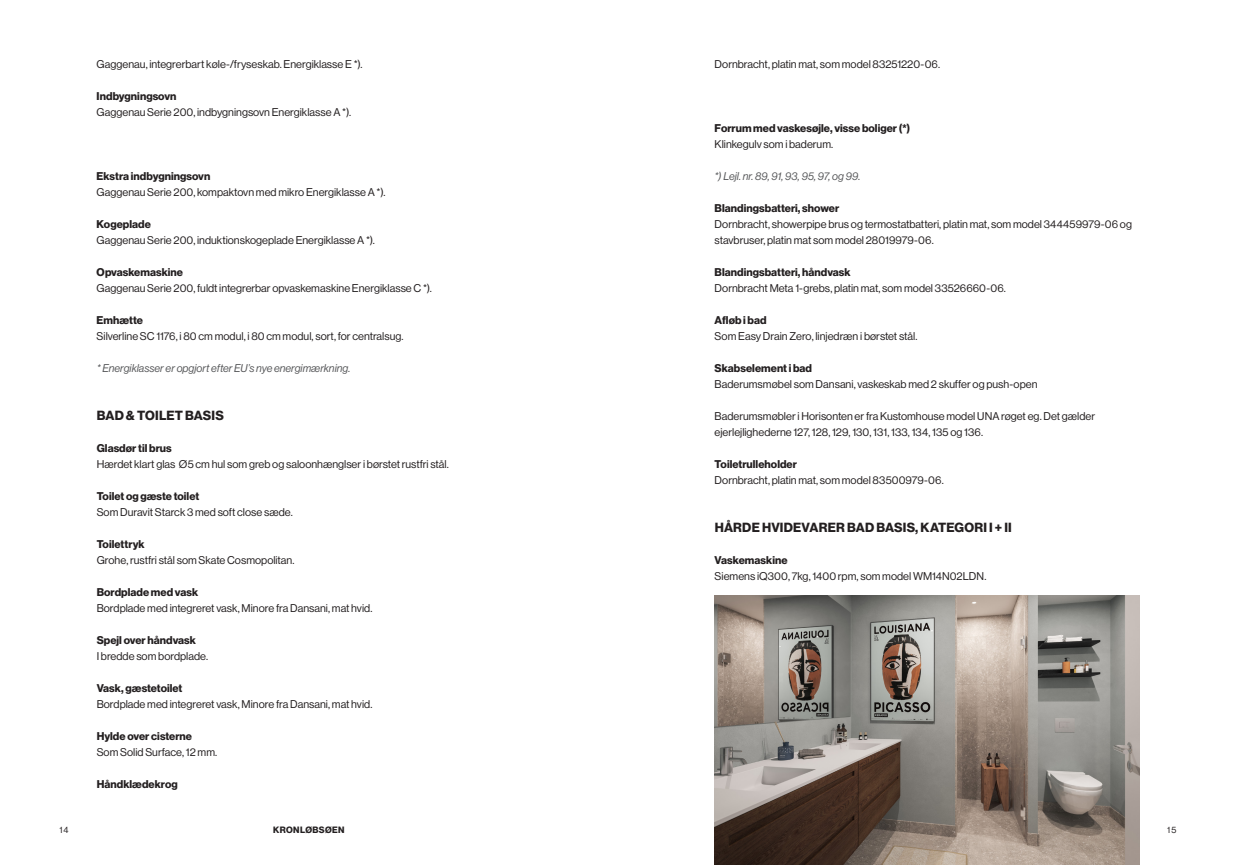
<style>
.page{position:relative;width:1236px;height:865px;background:#fff}
.page>*{position:absolute;margin:0;border:0;box-sizing:border-box;transform-origin:0 0}
.t1{font:13px "N Haas Grotesk DS Pro 75 Bd";letter-spacing:.01em;color:#231f20}
.t2{font:11px/16px "N Haas Grotesk DS Pro 55 Rg";color:#231f20}
.t3{font:11px "N Haas Grotesk DS Pro 75 Bd";letter-spacing:.005em;color:#231f20}
.t4{font:11px "N Haas Grotesk DS Pro 56 It";color:#57585a}
.t5{font:9px "N Haas Grotesk DS Pro 75 Bd";letter-spacing:.04em;color:#231f20}
.t6{font:9px "N Haas Grotesk DS Pro 55 Rg";color:#231f20}
</style>
<div class="page">
<img style="left:714px;top:595px;width:425px;height:270px">
<p class="t2" style="left:97px;top:57px;width:267px">Gaggenau, integrerbart køle-/fryseskab. Energiklasse E *).</p>
<p class="t3" style="left:97px;top:90px;width:81px">Indbygningsovn</p>
<p class="t2" style="left:97px;top:105px;width:256px">Gaggenau Serie 200, indbygningsovn Energiklasse A *).</p>
<p class="t3" style="left:97px;top:170px;width:115px">Ekstra indbygningsovn</p>
<p class="t2" style="left:97px;top:185px;width:290px">Gaggenau Serie 200, kompaktovn med mikro Energiklasse A *).</p>
<p class="t3" style="left:97px;top:218px;width:56px">Kogeplade</p>
<p class="t2" style="left:97px;top:233px;width:280px">Gaggenau Serie 200, induktionskogeplade Energiklasse A *).</p>
<p class="t3" style="left:97px;top:266px;width:88px">Opvaskemaskine</p>
<p class="t2" style="left:97px;top:281px;width:337px">Gaggenau Serie 200, fuldt integrerbar opvaskemaskine Energiklasse C *).</p>
<p class="t3" style="left:97px;top:314px;width:48px">Emhætte</p>
<p class="t2" style="left:97px;top:329px;width:308px">Silverline SC 1176, i 80 cm modul, i 80 cm modul, sort, for centralsug.</p>
<p class="t4" style="left:97px;top:364px;width:255px">* Energiklasser er opgjort efter EU’s nye energimærkning.</p>
<p class="t1" style="left:97px;top:408px;width:129px">BAD &amp; TOILET BASIS</p>
<p class="t3" style="left:97px;top:442px;width:77px">Glasdør til brus</p>
<p class="t2" style="left:97px;top:457px;width:354px">Hærdet klart glas Ø5 cm hul som greb og saloonhænglser i børstet rustfri stål.</p>
<p class="t3" style="left:97px;top:490px;width:104px">Toilet og gæste toilet</p>
<p class="t2" style="left:97px;top:505px;width:198px">Som Duravit Starck 3 med soft close sæde.</p>
<p class="t3" style="left:97px;top:538px;width:50px">Toilettryk</p>
<p class="t2" style="left:97px;top:553px;width:199px">Grohe, rustfri stål som Skate Cosmopolitan.</p>
<p class="t3" style="left:97px;top:586px;width:103px">Bordplade med vask</p>
<p class="t2" style="left:97px;top:601px;width:277px">Bordplade med integreret vask, Minore fra Dansani, mat hvid.</p>
<p class="t3" style="left:97px;top:634px;width:101px">Spejl over håndvask</p>
<p class="t2" style="left:97px;top:649px;width:113px">I bredde som bordplade.</p>
<p class="t3" style="left:97px;top:682px;width:87px">Vask, gæstetoilet</p>
<p class="t2" style="left:97px;top:697px;width:277px">Bordplade med integreret vask, Minore fra Dansani, mat hvid.</p>
<p class="t3" style="left:97px;top:730px;width:97px">Hylde over cisterne</p>
<p class="t2" style="left:97px;top:745px;width:122px">Som Solid Surface, 12 mm.</p>
<p class="t3" style="left:97px;top:778px;width:83px">Håndklædekrog</p>
<p class="t2" style="left:715px;top:57px;width:227px">Dornbracht, platin mat, som model 83251220-06.</p>
<p class="t3" style="left:715px;top:122px;width:197px">Forrum med vaskesøjle, visse boliger (*)</p>
<p class="t2" style="left:715px;top:137px;width:120px">Klinkegulv som i baderum.</p>
<p class="t4" style="left:715px;top:172px;width:147px">*) Lejl. nr. 89, 91, 93, 95, 97, og 99.</p>
<p class="t3" style="left:715px;top:202px;width:126px">Blandingsbatteri, shower</p>
<p class="t2" style="left:715px;top:217px;width:419px">Dornbracht, showerpipe brus og termostatbatteri, platin mat, som model 344459979-06 og stavbruser, platin mat som model 28019979-06.</p>
<p class="t3" style="left:715px;top:266px;width:138px">Blandingsbatteri, håndvask</p>
<p class="t2" style="left:715px;top:281px;width:293px">Dornbracht Meta 1-grebs, platin mat, som model 33526660-06.</p>
<p class="t3" style="left:715px;top:314px;width:53px">Afløb i bad</p>
<p class="t2" style="left:715px;top:329px;width:204px">Som Easy Drain Zero, linjedræn i børstet stål.</p>
<p class="t3" style="left:715px;top:362px;width:99px">Skabselement i bad</p>
<p class="t2" style="left:715px;top:377px;width:324px">Baderumsmøbel som Dansani, vaskeskab med 2 skuffer og push-open</p>
<p class="t2" style="left:715px;top:409px;width:382px">Baderumsmøbler i Horisonten er fra Kustomhouse model UNA røget eg. Det gælder ejerlejlighederne 127, 128, 129, 130, 131, 133, 134, 135 og 136.</p>
<p class="t3" style="left:715px;top:458px;width:84px">Toiletrulleholder</p>
<p class="t2" style="left:715px;top:473px;width:231px">Dornbracht, platin mat, som model 83500979-06.</p>
<p class="t1" style="left:715px;top:520px;width:299px">HÅRDE HVIDEVARER BAD BASIS, KATEGORI I + II</p>
<p class="t3" style="left:715px;top:554px;width:74px">Vaskemaskine</p>
<p class="t2" style="left:715px;top:569px;width:273px">Siemens iQ300, 7kg, 1400 rpm, som model WM14N02LDN.</p>
<p class="t6" style="left:60px;top:825px;width:11px">14</p>
<p class="t5" style="left:273px;top:824px;width:73px">KRONLØBSØEN</p>
<p class="t6" style="left:1167px;top:825px;width:11px">15</p>
</div>
